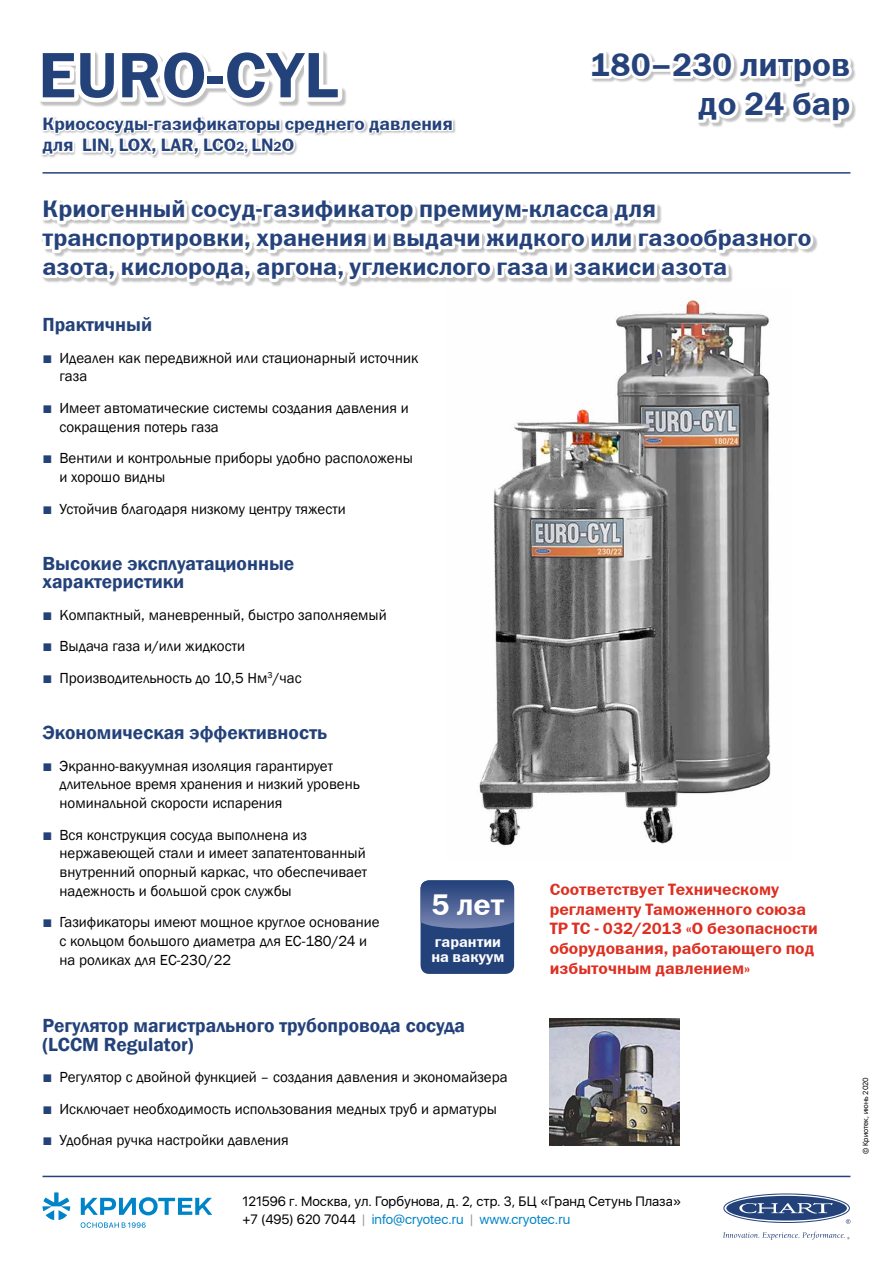
<style>
.page{position:relative;width:893px;height:1263px;background:#fff}
.page>*{position:absolute;margin:0;border:0;box-sizing:border-box;transform-origin:0 0}
.t1{font:64.5px "Franklin Gothic Demi C";color:#24427a}
.t2{font:33px/39.6px "Franklin Gothic Demi C";color:#25427b;text-align:right}
.t3{font:30px "Franklin Gothic Demi C";color:#fff}
.t4{font:24px/28.8px "Franklin Gothic Demi C";color:#25427b}
.t5{font:600 19.5px/18.8px "Franklin Gothic";color:#24427a}
.t6{font:18px/21.6px "Franklin Gothic Demi C";color:#25427b}
.t7{font:16.5px/19.8px "Franklin Gothic Demi C";color:#de2f21}
.t8{font:15px/18.8px "Franklin Gothic";color:#000}
.t9{font:15px/15px "Franklin Gothic Demi C";color:#fff}
.t10{font:13.5px/18px "SFUI Display";color:#000}
.t11{font:7.5px "SFUI Display";color:#000}
.s1{font-size:13.5px}
.s2{font-family:"Arial";font-size:16.5px;color:#24427a}
.s3{color:#959595}
.s4{color:#0084c9}
</style>
<div class="page">
<img style="left:479px;top:298px;width:292px;height:548px">
<hr style="left:43px;top:1176px;width:807px;height:1px;background:#24427a">
<svg style="left:723px;top:1193px;width:127px;height:31px"></svg>
<svg style="left:723px;top:1232px;width:126px;height:8px"></svg>
<svg style="left:81px;top:1222px;width:65px;height:6px"></svg>
<svg style="left:81px;top:1197px;width:131px;height:18px"></svg>
<svg style="left:43px;top:1192px;width:27px;height:28px"></svg>
<div style="left:421px;top:880px;width:93px;height:94px;background:#24427a;border-radius:9px"></div>
<svg style="left:421px;top:880px;width:93px;height:49px"></svg>
<img style="left:550px;top:1018px;width:129px;height:127px">
<svg style="left:40px;top:51px;width:816px;height:236px"></svg>
<h1 class="t1" style="left:38px;top:39px;width:302px">EURO-CYL</h1>
<p class="t6" style="left:43px;top:112px;width:412px">Криососуды-газификаторы среднего давления для LIN, LOX, LAR, LCO<span class="s1">2,</span> LN<span class="s1">2</span>O</p>
<h2 class="t2" style="left:590px;top:44px;width:262px">180–230 литров до 24 бар</h2>
<h3 class="t4" style="left:43px;top:194px;width:770px">Криогенный сосуд-газификатор премиум-класса для транспортировки, хранения и выдачи жидкого или газообразного азота, кислорода, аргона, углекислого газа и закиси азота</h3>
<h3 class="t5" style="left:43px;top:316px;width:111px">Практичный</h3>
<p class="t8" style="left:60px;top:349px;width:360px;text-indent:-17px"><span class="s2">■</span> Идеален как передвижной или стационарный источник газа</p>
<p class="t8" style="left:60px;top:399px;width:351px;text-indent:-17px"><span class="s2">■</span> Имеет автоматические системы создания давления и сокращения потерь газа</p>
<p class="t8" style="left:60px;top:449px;width:355px;text-indent:-17px"><span class="s2">■</span> Вентили и контрольные приборы удобно расположены и хорошо видны</p>
<p class="t8" style="left:43px;top:499px;width:305px"><span class="s2">■</span> Устойчив благодаря низкому центру тяжести</p>
<h3 class="t5" style="left:43px;top:554px;width:253px">Высокие эксплуатационные характеристики</h3>
<p class="t8" style="left:43px;top:606px;width:346px"><span class="s2">■</span> Компактный, маневренный, быстро заполняемый</p>
<p class="t8" style="left:43px;top:637px;width:204px"><span class="s2">■</span> Выдача газа и/или жидкости</p>
<p class="t8" style="left:43px;top:669px;width:261px"><span class="s2">■</span> Производительность до 10,5 Нм<sup>3</sup>/час</p>
<h3 class="t5" style="left:43px;top:723px;width:286px">Экономическая эффективность</h3>
<p class="t8" style="left:60px;top:757px;width:302px;text-indent:-17px"><span class="s2">■</span> Экранно-вакуумная изоляция гарантирует длительное время хранения и низкий уровень номинальной скорости испарения</p>
<p class="t8" style="left:60px;top:826px;width:309px;text-indent:-17px"><span class="s2">■</span> Вся конструкция сосуда выполнена из нержавеющей стали и имеет запатентованный внутренний опорный каркас, что обеспечивает надежность и большой срок службы</p>
<p class="t8" style="left:60px;top:913px;width:321px;text-indent:-17px"><span class="s2">■</span> Газификаторы имеют мощное круглое основание с кольцом большого диаметра для EC-180/24 и на роликах для ЕС-230/22</p>
<h3 class="t3" style="left:431px;top:887px;width:74px">5 лет</h3>
<p class="t9" style="left:431px;top:934px;width:74px">гарантии на вакуум</p>
<h3 class="t5" style="left:43px;top:1016px;width:424px">Регулятор магистрального трубопровода сосуда (LCCM Regulator)</h3>
<p class="t8" style="left:43px;top:1068px;width:467px"><span class="s2">■</span> Регулятор с двойной функцией – создания давления и экономайзера</p>
<p class="t8" style="left:43px;top:1099px;width:456px"><span class="s2">■</span> Исключает необходимость использования медных труб и арматуры</p>
<p class="t8" style="left:43px;top:1131px;width:248px"><span class="s2">■</span> Удобная ручка настройки давления</p>
<p class="t7" style="left:550px;top:879px;width:270px">Соответствует Техническому регламенту Таможенного союза<br>ТР ТС - 032/2013 «О безопасности оборудования, работающего под избыточным давлением»</p>
<p class="t10" style="left:242px;top:1193px;width:440px">121596 г. Москва, ул. Горбунова, д. 2, стр. 3, БЦ «Гранд Сетунь Плаза» +7 (495) 620 7044 <span class="s3">|</span> <span class="s4">info@cryotec.ru</span> <span class="s3">|</span> <span class="s4">www.cryotec.ru</span></p>
<p class="t11" style="left:860px;top:1154px;width:79px;rotate:-90deg">© Криотек, июнь 2020</p>
</div>
